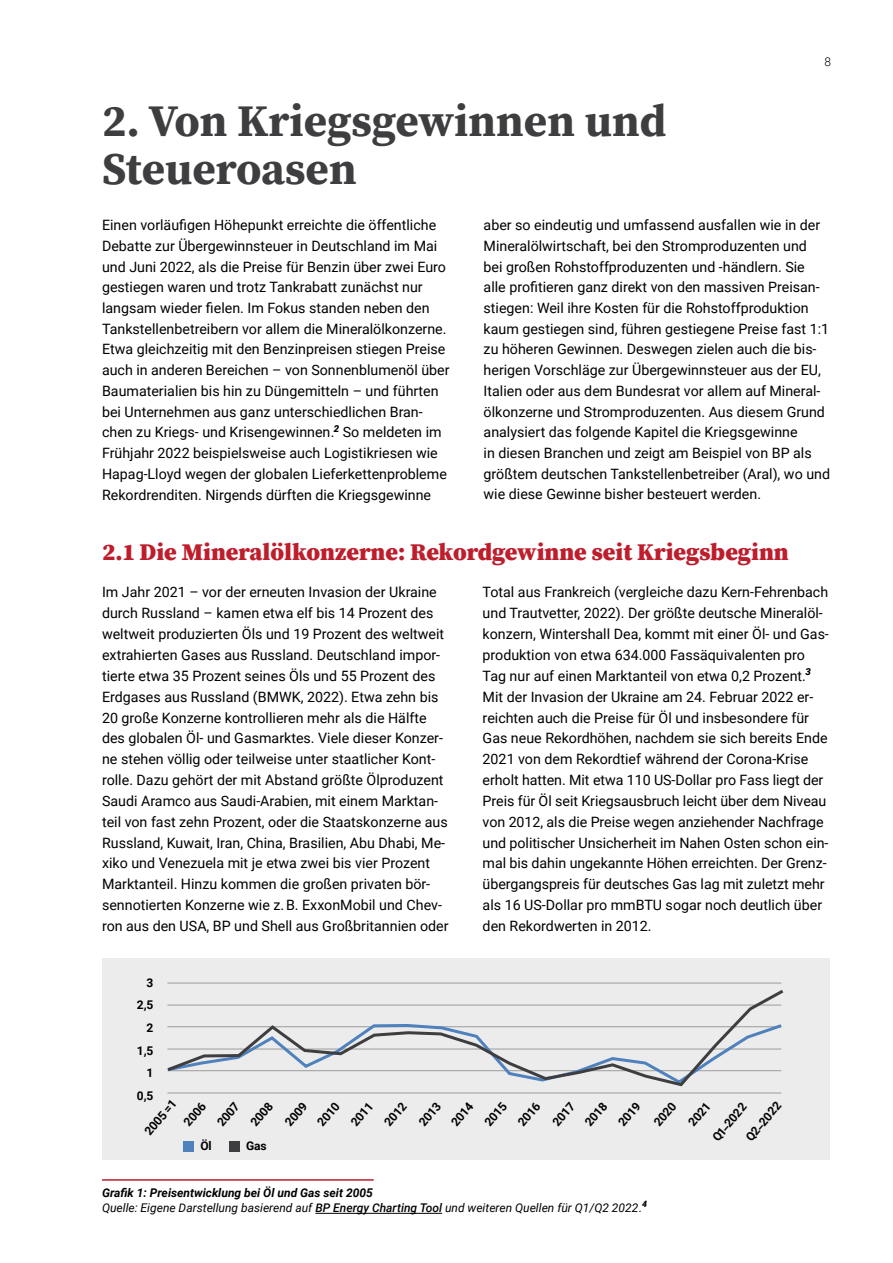
<style>
.page{position:relative;width:893px;height:1263px;background:#fff}
.page>*{position:absolute;margin:0;border:0;box-sizing:border-box;transform-origin:0 0}
.t1{font:700 45px/48px "Source Serif Pro";color:#3e3d40}
.t2{font:900 24px "Source Serif Pro";color:#be1d2c}
.t3{font:14.25px/20.9px "Roboto";color:#000}
.t4{font:italic 12px/15px "Roboto";color:#000}
.t5{font:700 12px/22.5px "Roboto";color:#000}
.t6{font:300 12px "Roboto";color:#000}
.s1{font-weight:700}
.s2{font-weight:500}
</style>
<div class="page">
<div style="left:102px;top:957px;width:727px;height:202px;background:#ececec"></div>
<hr style="left:102px;top:1179px;width:272px;height:2px;background:#be1d2c">
<hr style="left:315px;top:1213px;width:127px;height:1px;background:#000">
<hr style="left:167px;top:1092px;width:614px;height:1px;background:#9b9b9c">
<hr style="left:167px;top:983px;width:614px;height:1px;background:#9b9b9c">
<svg style="left:167px;top:990px;width:617px;height:97px"></svg>
<div style="left:183px;top:1141px;width:11px;height:10px;background:#4f81bd"></div>
<div style="left:229px;top:1141px;width:11px;height:10px;background:#3e3d40"></div>
<p class="t6" style="left:824px;top:54px;width:8px">8</p>
<h1 class="t1" style="left:102px;top:96px;width:566px">2. Von Kriegsgewinnen und<br>Steueroasen</h1>
<p class="t3" style="left:102px;top:214px;width:349px">Einen vorläufigen Höhepunkt erreichte die öffentliche Debatte zur Übergewinnsteuer in Deutschland im Mai und Juni 2022, als die Preise für Benzin über zwei Euro gestiegen waren und trotz Tankrabatt zunächst nur langsam wieder fielen. Im Fokus standen neben den Tankstellenbetreibern vor allem die Mineralölkonzerne.<br>Etwa gleichzeitig mit den Benzinpreisen stiegen Preise auch in anderen Bereichen – von Sonnenblumenöl über Baumaterialien bis hin zu Düngemitteln – und führten bei Unternehmen aus ganz unterschiedlichen Bran&shy;chen zu Kriegs- und Krisengewinnen.<sup>2</sup> So meldeten im Frühjahr 2022 beispielsweise auch Logistikriesen wie Hapag-Lloyd wegen der globalen Lieferkettenprobleme Rekordrenditen. Nirgends dürften die Kriegsgewinne</p>
<p class="t3" style="left:484px;top:214px;width:348px">aber so eindeutig und umfassend ausfallen wie in der Mineralölwirtschaft, bei den Stromproduzenten und<br>bei großen Rohstoffproduzenten und -händlern. Sie alle profitieren ganz direkt von den massiven Preisan&shy;stiegen: Weil ihre Kosten für die Rohstoffproduktion kaum gestiegen sind, führen gestiegene Preise fast 1:1 zu höheren Gewinnen. Deswegen zielen auch die bis&shy;herigen Vorschläge zur Übergewinnsteuer aus der EU, Italien oder aus dem Bundesrat vor allem auf Mineral&shy;ölkonzerne und Stromproduzenten. Aus diesem Grund analysiert das folgende Kapitel die Kriegsgewinne<br>in diesen Branchen und zeigt am Beispiel von BP als größtem deutschen Tankstellenbetreiber (Aral), wo und wie diese Gewinne bisher besteuert werden.</p>
<h2 class="t2" style="left:102px;top:535px;width:688px">2.1 Die Mineralölkonzerne: Rekordgewinne seit Kriegsbeginn</h2>
<p class="t3" style="left:102px;top:581px;width:348px">Im Jahr 2021 – vor der erneuten Invasion der Ukraine durch Russland – kamen etwa elf bis 14 Prozent des weltweit produzierten Öls und 19 Prozent des weltweit extrahierten Gases aus Russland. Deutschland impor&shy;tierte etwa 35 Prozent seines Öls und 55 Prozent des Erdgases aus Russland (BMWK, 2022). Etwa zehn bis 20 große Konzerne kontrollieren mehr als die Hälfte des globalen Öl- und Gasmarktes. Viele dieser Konzer&shy;ne stehen völlig oder teilweise unter staatlicher Kont&shy;rolle. Dazu gehört der mit Abstand größte Ölproduzent Saudi Aramco aus Saudi-Arabien, mit einem Marktan&shy;teil von fast zehn Prozent, oder die Staatskonzerne aus Russland, Kuwait, Iran, China, Brasilien, Abu Dhabi, Me&shy;xiko und Venezuela mit je etwa zwei bis vier Prozent Marktanteil. Hinzu kommen die großen privaten bör&shy;sennotierten Konzerne wie z.B. ExxonMobil und Chev&shy;ron aus den USA, BP und Shell aus Großbritannien oder</p>
<p class="t3" style="left:483px;top:581px;width:348px">Total aus Frankreich (vergleiche dazu Kern-Fehrenbach und Trautvetter, 2022). Der größte deutsche Mineralöl&shy;konzern, Wintershall Dea, kommt mit einer Öl- und Gas&shy;produktion von etwa 634.000 Fassäquivalenten pro Tag nur auf einen Marktanteil von etwa 0,2 Prozent.<sup>3<br></sup>Mit der Invasion der Ukraine am 24. Februar 2022 er&shy;reichten auch die Preise für Öl und insbesondere für Gas neue Rekordhöhen, nachdem sie sich bereits Ende 2021 von dem Rekordtief während der Corona-Krise erholt hatten. Mit etwa 110 US-Dollar pro Fass liegt der Preis für Öl seit Kriegsausbruch leicht über dem Niveau von 2012, als die Preise wegen anziehender Nachfrage und politischer Unsicherheit im Nahen Osten schon ein&shy;mal bis dahin ungekannte Höhen erreichten. Der Grenz&shy;übergangspreis für deutsches Gas lag mit zuletzt mehr als 16 US-Dollar pro mmBTU sogar noch deutlich über den Rekordwerten in 2012.</p>
<p class="t5" style="left:137px;top:971px;width:18px;text-align:right">3<br>2,5<br>2<br>1,5<br>1<br>0,5</p>
<p class="t5" style="left:158px;top:1101px;width:29px;line-height:24.3px;text-indent:-32px;rotate:-50deg">2005=1<br>2006</p>
<p class="t5" style="left:223px;top:1100px;width:29px;line-height:25.7px;text-indent:-21px;rotate:-50deg">2007<br>2008</p>
<p class="t5" style="left:278px;top:1117px;width:29px;rotate:-50deg">2009</p>
<p class="t5" style="left:311px;top:1117px;width:29px;rotate:-50deg">2010</p>
<p class="t5" style="left:344px;top:1117px;width:29px;rotate:-50deg">2011</p>
<p class="t5" style="left:378px;top:1117px;width:29px;rotate:-50deg">2012</p>
<p class="t5" style="left:412px;top:1117px;width:29px;rotate:-50deg">2013</p>
<p class="t5" style="left:444px;top:1117px;width:29px;rotate:-50deg">2014</p>
<p class="t5" style="left:478px;top:1117px;width:29px;rotate:-50deg">2015</p>
<p class="t5" style="left:511px;top:1117px;width:29px;rotate:-50deg">2016</p>
<p class="t5" style="left:546px;top:1117px;width:29px;rotate:-50deg">2017</p>
<p class="t5" style="left:578px;top:1117px;width:29px;rotate:-50deg">2018</p>
<p class="t5" style="left:612px;top:1117px;width:29px;rotate:-50deg">2019</p>
<p class="t5" style="left:647px;top:1117px;width:29px;rotate:-50deg">2020</p>
<p class="t5" style="left:682px;top:1117px;width:29px;rotate:-50deg">2021</p>
<p class="t5" style="left:718px;top:1114px;width:49px;line-height:25.7px;text-indent:-21px;rotate:-50deg">Q1_2022<br>Q2_2022</p>
<p class="t5" style="left:200px;top:1134px;width:13px">Öl</p>
<p class="t5" style="left:246px;top:1134px;width:22px">Gas</p>
<p class="t4" style="left:102px;top:1185px;width:547px"><span class="s1">Grafik 1: Preisentwicklung bei Öl und Gas seit 2005<br></span>Quelle: Eigene Darstellung basierend auf <span class="s2">BP Energy Charting Tool</span> und weiteren Quellen für Q1/Q2 2022.<sup>4</sup></p>
</div>
